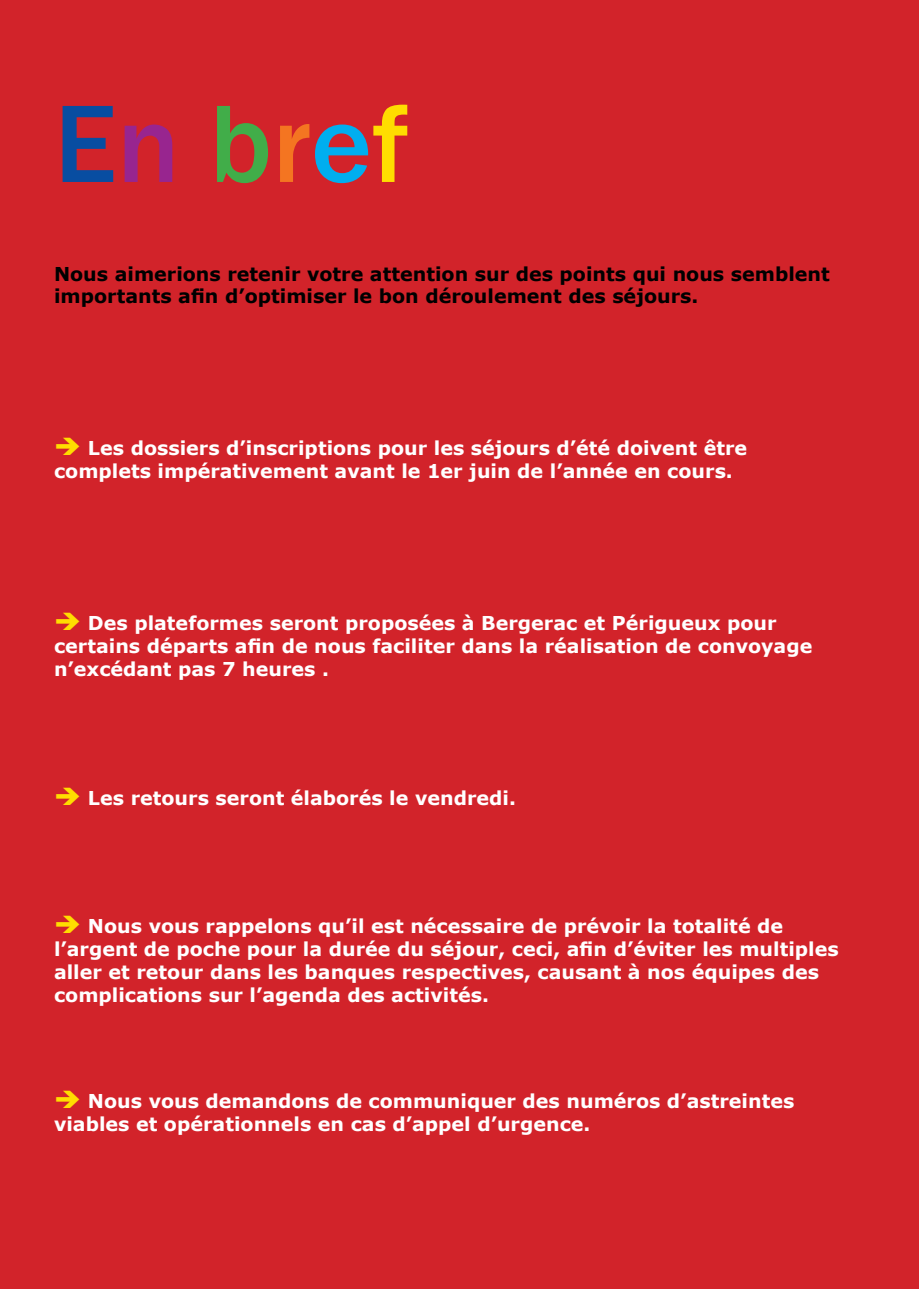
<style>
.page{position:relative;width:919px;height:1289px;background:#fff}
.page>*{position:absolute;margin:0;border:0;box-sizing:border-box;transform-origin:0 0}
.t1{font:500 114px "Franklin Gothic";color:#084da1}
.t2{font:700 19.05px/23px "Verdana";color:#fff}
.t3{font:700 19.05px/23px "Verdana";color:#000}
.s1{color:#98258f}
.s2{color:#41ad49}
.s3{color:#f47521}
.s4{color:#00aeef}
.s5{color:#fd0}
</style>
<div class="page">
<div style="left:0;top:0;width:918px;height:1288px;background:#d2232a"></div>
<h1 class="t1" style="left:54px;top:73px;width:356px">E<span class="s1">n</span> <span class="s2">b</span><span class="s3">r</span><span class="s4">e</span><span class="s5">f</span></h1>
<p class="t3" style="left:54px;top:262px;width:777px">Nous aimerions retenir votre attention sur des points qui nous semblent importants afin d’optimiser le bon déroulement des séjours.</p>
<p class="t2" style="left:54px;top:436px;width:694px"><span class="s5">➔</span> Les dossiers d’inscriptions pour les séjours d’été doivent être complets impérativement avant le 1er juin de l’année en cours.</p>
<p class="t2" style="left:54px;top:611px;width:759px"><span class="s5">➔</span> Des plateformes seront proposées à Bergerac et Périgueux pour certains départs afin de nous faciliter dans la réalisation de convoyage n’excédant pas 7 heures .</p>
<p class="t2" style="left:54px;top:785px;width:463px"><span class="s5">➔</span> Les retours seront élaborés le vendredi.</p>
<p class="t2" style="left:54px;top:914px;width:786px"><span class="s5">➔</span> Nous vous rappelons qu’il est nécessaire de prévoir la totalité de l’argent de poche pour la durée du séjour, ceci, afin d’éviter les multiples aller et retour dans les banques respectives, causant à nos équipes des complications sur l’agenda des activités.</p>
<p class="t2" style="left:54px;top:1089px;width:741px"><span class="s5">➔</span> Nous vous demandons de communiquer des numéros d’astreintes viables et opérationnels en cas d’appel d’urgence.</p>
</div>
